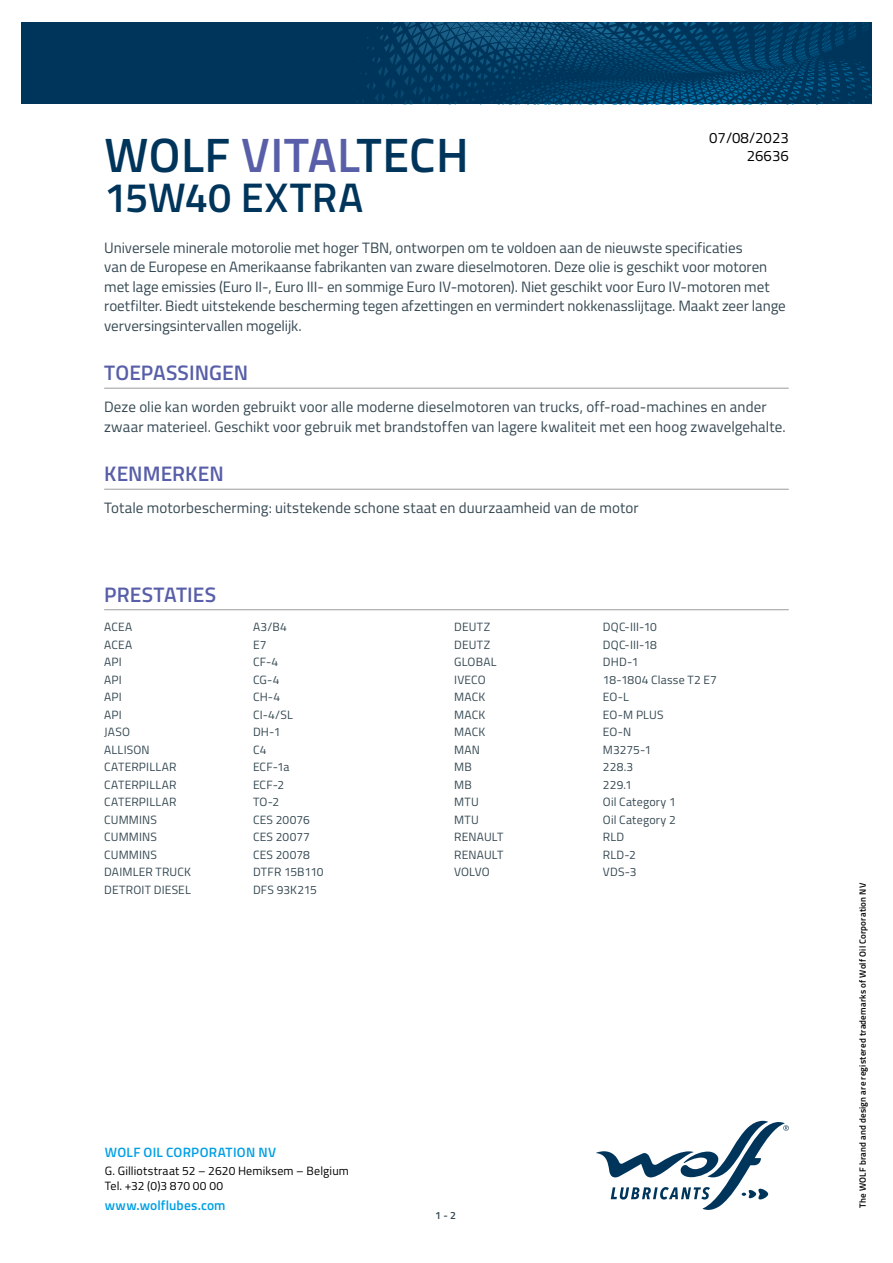
<style>
.page{position:relative;width:893px;height:1263px;background:#fff}
.page>*{position:absolute;margin:0;border:0;box-sizing:border-box;transform-origin:0 0}
.t1{font:600 48.3px "Titillium";letter-spacing:.01em;color:#00355b}
.t2{font:600 41.4px "Titillium";letter-spacing:.005em;color:#00355b}
.t3{font:600 21px "Titillium";letter-spacing:.005em;color:#585fa8}
.t4{font:15px/19.5px "Titillium";color:#364953}
.t5{font:15px/18px "Titillium";color:#000;text-align:right}
.t6{font:600 13.5px "Titillium";letter-spacing:.015em;color:#009fe3}
.t7{font:12px "Titillium";letter-spacing:.015em;color:#364953}
.t8{font:12px/14.4px "Titillium";letter-spacing:.015em;color:#000}
.t9{font:12px "Titillium";letter-spacing:-.005em;color:#364953}
.t10{font:600 10.5px "Titillium";color:#364953}
.t11{font:600 9px "Titillium";letter-spacing:.025em;color:#000}
.s1{color:#585fa8}
</style>
<div class="page">
<svg style="left:596px;top:1121px;width:193px;height:89px"></svg>
<svg style="left:21px;top:22px;width:851px;height:82px;background:#013b62"></svg>
<hr style="left:104px;top:388px;width:685px;height:1px;background:#9d9d9c">
<hr style="left:104px;top:489px;width:685px;height:1px;background:#9d9d9c">
<hr style="left:104px;top:609px;width:685px;height:1px;background:#9d9d9c">
<p class="t5" style="left:709px;top:128px;width:81px">07/08/2023<br>26636</p>
<h1 class="t1" style="left:104px;top:118px;width:366px">WOLF <span class="s1">VITAL</span>TECH</h1>
<h2 class="t2" style="left:104px;top:166px;width:260px">15W40 EXTRA</h2>
<p class="t4" style="left:104px;top:237px;width:683px">Universele minerale motorolie met hoger TBN, ontworpen om te voldoen aan de nieuwste specificaties<br>van de Europese en Amerikaanse fabrikanten van zware dieselmotoren. Deze olie is geschikt voor motoren met lage emissies (Euro II-, Euro III- en sommige Euro IV-motoren). Niet geschikt voor Euro IV-motoren met roetfilter. Biedt uitstekende bescherming tegen afzettingen en vermindert nokkenasslijtage. Maakt zeer lange verversingsintervallen mogelijk.</p>
<h3 class="t3" style="left:104px;top:357px;width:145px">TOEPASSINGEN</h3>
<p class="t4" style="left:104px;top:397px;width:683px">Deze olie kan worden gebruikt voor alle moderne dieselmotoren van trucks, off-road-machines en ander zwaar materieel. Geschikt voor gebruik met brandstoffen van lagere kwaliteit met een hoog zwavelgehalte.</p>
<h3 class="t3" style="left:104px;top:458px;width:121px">KENMERKEN</h3>
<p class="t4" style="left:104px;top:498px;width:536px">Totale motorbescherming: uitstekende schone staat en duurzaamheid van de motor</p>
<h3 class="t3" style="left:104px;top:578px;width:113px">PRESTATIES</h3>
<p class="t7" style="left:104px;top:618px;width:30px">ACEA</p>
<p class="t7" style="left:253px;top:618px;width:35px">A3/B4</p>
<p class="t7" style="left:104px;top:636px;width:30px">ACEA</p>
<p class="t7" style="left:253px;top:636px;width:15px">E7</p>
<p class="t7" style="left:104px;top:653px;width:19px">API</p>
<p class="t7" style="left:253px;top:653px;width:27px">CF-4</p>
<p class="t7" style="left:104px;top:671px;width:19px">API</p>
<p class="t7" style="left:253px;top:671px;width:28px">CG-4</p>
<p class="t7" style="left:104px;top:688px;width:19px">API</p>
<p class="t7" style="left:253px;top:688px;width:29px">CH-4</p>
<p class="t7" style="left:104px;top:706px;width:19px">API</p>
<p class="t7" style="left:253px;top:706px;width:41px">CI-4/SL</p>
<p class="t7" style="left:104px;top:723px;width:27px">JASO</p>
<p class="t7" style="left:253px;top:723px;width:29px">DH-1</p>
<p class="t7" style="left:104px;top:741px;width:47px">ALLISON</p>
<p class="t7" style="left:253px;top:741px;width:15px">C4</p>
<p class="t7" style="left:104px;top:758px;width:74px">CATERPILLAR</p>
<p class="t7" style="left:253px;top:758px;width:38px">ECF-1a</p>
<p class="t7" style="left:104px;top:776px;width:74px">CATERPILLAR</p>
<p class="t7" style="left:253px;top:776px;width:33px">ECF-2</p>
<p class="t7" style="left:104px;top:793px;width:74px">CATERPILLAR</p>
<p class="t7" style="left:253px;top:793px;width:28px">TO-2</p>
<p class="t7" style="left:104px;top:811px;width:54px">CUMMINS</p>
<p class="t7" style="left:253px;top:811px;width:58px">CES 20076</p>
<p class="t7" style="left:104px;top:828px;width:54px">CUMMINS</p>
<p class="t7" style="left:253px;top:828px;width:58px">CES 20077</p>
<p class="t7" style="left:104px;top:846px;width:54px">CUMMINS</p>
<p class="t7" style="left:253px;top:846px;width:58px">CES 20078</p>
<p class="t7" style="left:104px;top:863px;width:88px">DAIMLER TRUCK</p>
<p class="t9" style="left:253px;top:863px;width:72px">DTFR 15B110</p>
<p class="t7" style="left:104px;top:881px;width:88px">DETROIT DIESEL</p>
<p class="t7" style="left:253px;top:881px;width:65px">DFS 93K215</p>
<p class="t7" style="left:454px;top:618px;width:38px">DEUTZ</p>
<p class="t7" style="left:603px;top:618px;width:56px">DQC-III-10</p>
<p class="t7" style="left:454px;top:636px;width:38px">DEUTZ</p>
<p class="t7" style="left:603px;top:636px;width:56px">DQC-III-18</p>
<p class="t7" style="left:454px;top:653px;width:44px">GLOBAL</p>
<p class="t7" style="left:603px;top:653px;width:37px">DHD-1</p>
<p class="t7" style="left:454px;top:671px;width:33px">IVECO</p>
<p class="t7" style="left:603px;top:671px;width:115px">18-1804 Classe T2 E7</p>
<p class="t7" style="left:454px;top:688px;width:33px">MACK</p>
<p class="t7" style="left:603px;top:688px;width:28px">EO-L</p>
<p class="t7" style="left:454px;top:706px;width:33px">MACK</p>
<p class="t7" style="left:603px;top:706px;width:62px">EO-M PLUS</p>
<p class="t7" style="left:454px;top:723px;width:33px">MACK</p>
<p class="t7" style="left:603px;top:723px;width:30px">EO-N</p>
<p class="t7" style="left:454px;top:741px;width:27px">MAN</p>
<p class="t7" style="left:603px;top:741px;width:50px">M3275-1</p>
<p class="t7" style="left:454px;top:758px;width:19px">MB</p>
<p class="t7" style="left:603px;top:758px;width:32px">228.3</p>
<p class="t7" style="left:454px;top:776px;width:19px">MB</p>
<p class="t7" style="left:603px;top:776px;width:30px">229.1</p>
<p class="t7" style="left:454px;top:793px;width:26px">MTU</p>
<p class="t7" style="left:603px;top:793px;width:74px">Oil Category 1</p>
<p class="t7" style="left:454px;top:811px;width:26px">MTU</p>
<p class="t7" style="left:603px;top:811px;width:74px">Oil Category 2</p>
<p class="t7" style="left:454px;top:828px;width:51px">RENAULT</p>
<p class="t7" style="left:603px;top:828px;width:23px">RLD</p>
<p class="t7" style="left:454px;top:846px;width:51px">RENAULT</p>
<p class="t7" style="left:603px;top:846px;width:35px">RLD-2</p>
<p class="t7" style="left:454px;top:863px;width:37px">VOLVO</p>
<p class="t7" style="left:603px;top:863px;width:35px">VDS-3</p>
<p class="t6" style="left:105px;top:1142px;width:173px">WOLF OIL CORPORATION NV</p>
<p class="t8" style="left:105px;top:1163px;width:246px">G. Gilliotstraat 52 – 2620 Hemiksem – Belgium<br>Tel. +32 (0)3 870 00 00</p>
<p class="t6" style="left:105px;top:1195px;width:122px">www.wolflubes.com</p>
<p class="t10" style="left:435px;top:1207px;width:22px">1 - 2</p>
<p class="t11" style="left:856px;top:1208px;width:326px;rotate:-90deg">The WOLF brand and design are registered trademarks of Wolf Oil Corporation NV</p>
</div>
